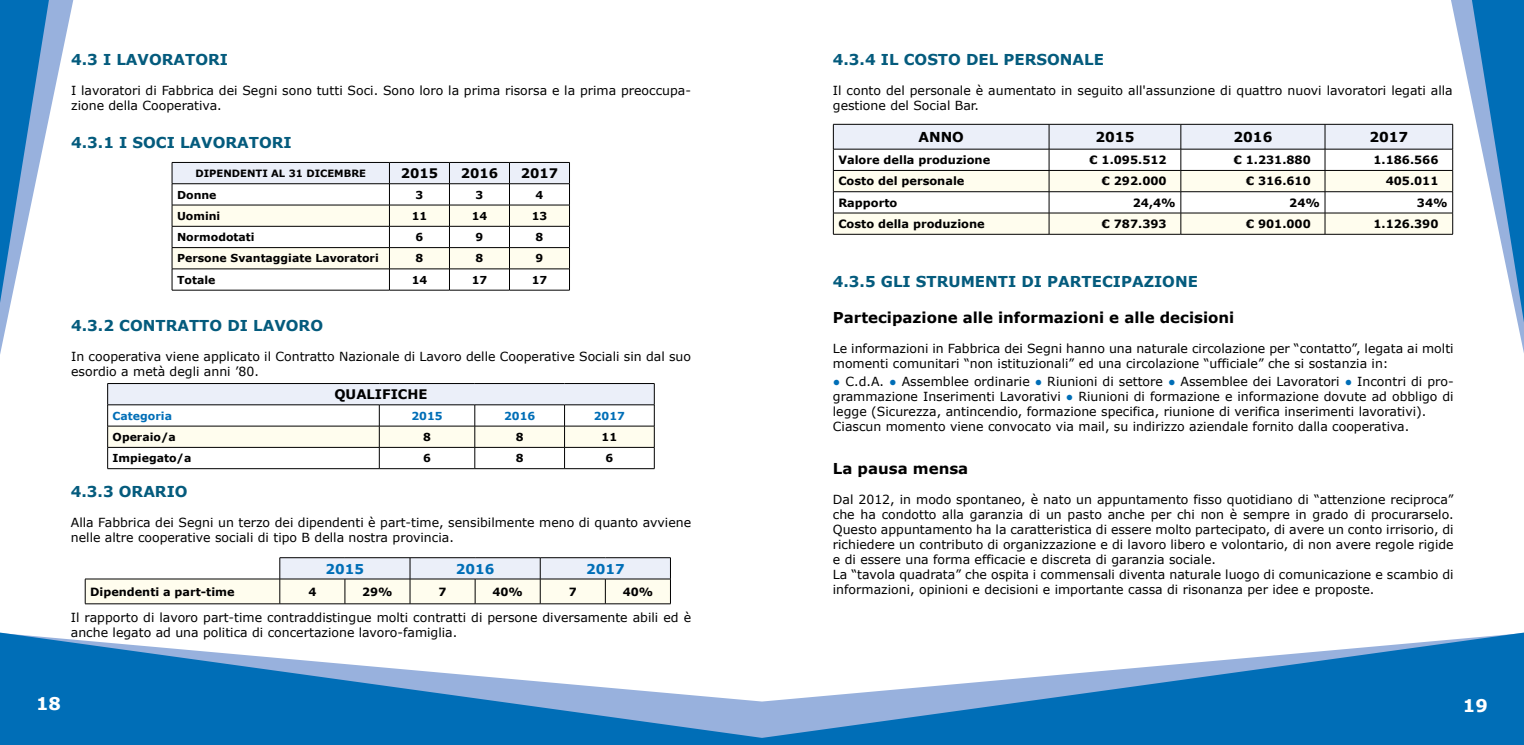
<style>
.page{position:relative;width:1524px;height:745px;background:#fff}
.page>*{position:absolute;margin:0;border:0;box-sizing:border-box;transform-origin:0 0}
.t1{font:700 17.5px "Verdana";color:#fff}
.t2{font:700 15px "Verdana";color:#045b7d}
.t3{font:700 15px "Verdana";color:#000}
.t4{font:700 13.62px "Verdana";color:#000}
.t5{font:700 13.5px "Verdana";color:#006eb7}
.t6{font:700 13.12px "Verdana";color:#000}
.t7{font:12.5px/15px "Verdana";color:#000}
.t8{font:700 11.38px "Verdana";color:#000}
.t9{font:700 11.25px "Verdana";color:#000}
.t10{font:700 11px "Verdana";color:#000}
.t11{font:700 11px "Verdana";color:#006eb7}
.t12{font:700 10px "Verdana";color:#000}
.s1{color:#006eb7}
</style>
<div class="page">
<svg style="left:87px;top:640px;width:675px;height:104px;fill:#006eb7"></svg>
<svg style="left:762px;top:640px;width:675px;height:104px;fill:#006eb7"></svg>
<svg style="left:60px;top:0;width:27px;height:744px"></svg>
<svg style="left:1437px;top:0;width:23px;height:744px"></svg>
<svg style="left:1460px;top:0;width:64px;height:744px"></svg>
<svg style="left:0;top:0;width:60px;height:744px"></svg>
<svg style="left:172px;top:162px;width:398px;height:128px"></svg>
<hr style="left:172px;top:290px;width:217px;height:1px;background:#000">
<hr style="left:389px;top:290px;width:60px;height:1px;background:#000">
<hr style="left:449px;top:290px;width:60px;height:1px;background:#000">
<hr style="left:509px;top:290px;width:61px;height:1px;background:#000">
<svg style="left:107px;top:383px;width:548px;height:85px"></svg>
<hr style="left:107px;top:468px;width:272px;height:1px;background:#000">
<hr style="left:379px;top:468px;width:96px;height:1px;background:#000">
<hr style="left:475px;top:468px;width:89px;height:1px;background:#000">
<hr style="left:564px;top:468px;width:90px;height:1px;background:#000">
<hr style="left:280px;top:603px;width:65px;height:1px;background:#000">
<hr style="left:345px;top:603px;width:65px;height:1px;background:#000">
<hr style="left:410px;top:603px;width:65px;height:1px;background:#000">
<hr style="left:475px;top:603px;width:65px;height:1px;background:#000">
<hr style="left:540px;top:603px;width:65px;height:1px;background:#000">
<hr style="left:605px;top:603px;width:65px;height:1px;background:#000">
<svg style="left:85px;top:557px;width:586px;height:46px"></svg>
<hr style="left:85px;top:603px;width:195px;height:1px;background:#000">
<svg style="left:833px;top:124px;width:620px;height:110px"></svg>
<hr style="left:833px;top:234px;width:216px;height:1px;background:#000">
<hr style="left:1049px;top:234px;width:132px;height:1px;background:#000">
<hr style="left:1181px;top:234px;width:144px;height:1px;background:#000">
<hr style="left:1325px;top:234px;width:128px;height:1px;background:#000">
<p class="t2" style="left:71px;top:49px;width:158px">4.3 I LAVORATORI</p>
<p class="t7" style="left:71px;top:82px;width:621px">I lavoratori di Fabbrica dei Segni sono tutti Soci. Sono loro la prima risorsa e la prima preoccupa&shy;zione della Cooperativa.</p>
<p class="t2" style="left:71px;top:132px;width:222px">4.3.1 I SOCI LAVORATORI</p>
<p class="t12" style="left:195px;top:166px;width:172px">DIPENDENTI AL 31 DICEMBRE</p>
<p class="t6" style="left:401px;top:164px;width:39px">2015</p>
<p class="t6" style="left:461px;top:164px;width:39px">2016</p>
<p class="t6" style="left:521px;top:164px;width:39px">2017</p>
<p class="t10" style="left:177px;top:187px;width:41px">Donne</p>
<p class="t10" style="left:415px;top:187px;width:9px">3</p>
<p class="t10" style="left:475px;top:187px;width:9px">3</p>
<p class="t10" style="left:535px;top:187px;width:9px">4</p>
<p class="t10" style="left:177px;top:208px;width:45px">Uomini</p>
<p class="t10" style="left:412px;top:208px;width:17px">11</p>
<p class="t10" style="left:472px;top:208px;width:17px">14</p>
<p class="t10" style="left:532px;top:208px;width:17px">13</p>
<p class="t10" style="left:177px;top:229px;width:79px">Normodotati</p>
<p class="t10" style="left:415px;top:229px;width:9px">6</p>
<p class="t10" style="left:475px;top:229px;width:9px">9</p>
<p class="t10" style="left:535px;top:229px;width:9px">8</p>
<p class="t10" style="left:177px;top:250px;width:203px">Persone Svantaggiate Lavoratori</p>
<p class="t10" style="left:415px;top:250px;width:9px">8</p>
<p class="t10" style="left:475px;top:250px;width:9px">8</p>
<p class="t10" style="left:535px;top:250px;width:9px">9</p>
<p class="t10" style="left:177px;top:272px;width:40px">Totale</p>
<p class="t10" style="left:412px;top:272px;width:17px">14</p>
<p class="t10" style="left:472px;top:272px;width:17px">17</p>
<p class="t10" style="left:532px;top:272px;width:17px">17</p>
<p class="t2" style="left:71px;top:315px;width:253px">4.3.2 CONTRATTO DI LAVORO</p>
<p class="t7" style="left:71px;top:348px;width:621px">In cooperativa viene applicato il Contratto Nazionale di Lavoro delle Cooperative Sociali sin dal suo esordio a metà degli anni ’80.</p>
<p class="t6" style="left:334px;top:385px;width:95px">QUALIFICHE</p>
<p class="t11" style="left:113px;top:407px;width:61px">Categoria</p>
<p class="t11" style="left:411px;top:407px;width:33px">2015</p>
<p class="t11" style="left:504px;top:407px;width:33px">2016</p>
<p class="t11" style="left:594px;top:407px;width:33px">2017</p>
<p class="t10" style="left:113px;top:429px;width:65px">Operaio/a</p>
<p class="t10" style="left:423px;top:429px;width:9px">8</p>
<p class="t10" style="left:516px;top:429px;width:9px">8</p>
<p class="t10" style="left:601px;top:429px;width:17px">11</p>
<p class="t10" style="left:113px;top:450px;width:80px">Impiegato/a</p>
<p class="t10" style="left:423px;top:450px;width:9px">6</p>
<p class="t10" style="left:516px;top:450px;width:9px">8</p>
<p class="t10" style="left:605px;top:450px;width:9px">6</p>
<p class="t2" style="left:71px;top:480px;width:118px">4.3.3 ORARIO</p>
<p class="t7" style="left:71px;top:514px;width:622px">Alla Fabbrica dei Segni un terzo dei dipendenti è part-time, sensibilmente meno di quanto avviene nelle altre cooperative sociali di tipo B della nostra provincia.</p>
<p class="t5" style="left:326px;top:558px;width:40px">2015</p>
<p class="t5" style="left:456px;top:558px;width:40px">2016</p>
<p class="t5" style="left:586px;top:558px;width:40px">2017</p>
<p class="t9" style="left:90px;top:583px;width:146px">Dipendenti a part-time</p>
<p class="t9" style="left:308px;top:583px;width:10px">4</p>
<p class="t9" style="left:362px;top:583px;width:32px">29%</p>
<p class="t9" style="left:438px;top:583px;width:10px">7</p>
<p class="t9" style="left:492px;top:583px;width:32px">40%</p>
<p class="t9" style="left:569px;top:583px;width:10px">7</p>
<p class="t9" style="left:623px;top:583px;width:32px">40%</p>
<p class="t7" style="left:71px;top:609px;width:622px">Il rapporto di lavoro part-time contraddistingue molti contratti di persone diversamente abili ed è anche legato ad una politica di concertazione lavoro-famiglia.</p>
<p class="t2" style="left:833px;top:49px;width:273px">4.3.4 IL COSTO DEL PERSONALE</p>
<p class="t7" style="left:833px;top:82px;width:621px">Il conto del personale è aumentato in seguito all'assunzione di quattro nuovi lavoratori legati alla gestione del Social Bar.</p>
<p class="t4" style="left:918px;top:127px;width:47px">ANNO</p>
<p class="t4" style="left:1095px;top:127px;width:40px">2015</p>
<p class="t4" style="left:1233px;top:127px;width:40px">2016</p>
<p class="t4" style="left:1369px;top:127px;width:40px">2017</p>
<p class="t8" style="left:838px;top:152px;width:153px">Valore della produzione</p>
<p class="t8" style="left:1089px;top:152px;width:79px">€ 1.095.512</p>
<p class="t8" style="left:1234px;top:152px;width:79px">€ 1.231.880</p>
<p class="t8" style="left:1373px;top:152px;width:66px">1.186.566</p>
<p class="t8" style="left:838px;top:173px;width:128px">Costo del personale</p>
<p class="t8" style="left:1102px;top:173px;width:66px">€ 292.000</p>
<p class="t8" style="left:1246px;top:173px;width:66px">€ 316.610</p>
<p class="t8" style="left:1385px;top:173px;width:54px">405.011</p>
<p class="t8" style="left:838px;top:194px;width:61px">Rapporto</p>
<p class="t8" style="left:1133px;top:194px;width:44px">24,4%</p>
<p class="t8" style="left:1289px;top:194px;width:32px">24%</p>
<p class="t8" style="left:1417px;top:194px;width:32px">34%</p>
<p class="t8" style="left:838px;top:216px;width:148px">Costo della produzione</p>
<p class="t8" style="left:1102px;top:216px;width:66px">€ 787.393</p>
<p class="t8" style="left:1246px;top:216px;width:66px">€ 901.000</p>
<p class="t8" style="left:1373px;top:216px;width:66px">1.126.390</p>
<p class="t2" style="left:833px;top:271px;width:367px">4.3.5 GLI STRUMENTI DI PARTECIPAZIONE</p>
<p class="t3" style="left:833px;top:307px;width:403px">Partecipazione alle informazioni e alle decisioni</p>
<p class="t7" style="left:833px;top:341px;width:622px">Le informazioni in Fabbrica dei Segni hanno una naturale circolazione per “contatto”, legata ai molti momenti comunitari “non istituzionali” ed una circolazione “ufficiale” che si sostanzia in:</p>
<p class="t7" style="left:833px;top:373px;width:622px"><span class="s1">●</span> C.d.A. <span class="s1">●</span> Assemblee ordinarie <span class="s1">●</span> Riunioni di settore <span class="s1">●</span> Assemblee dei Lavoratori <span class="s1">●</span> Incontri di pro&shy;grammazione Inserimenti Lavorativi <span class="s1">●</span> Riunioni di formazione e informazione dovute ad obbligo di legge (Sicurezza, antincendio, formazione specifica, riunione di verifica inserimenti lavorativi).<br>Ciascun momento viene convocato via mail, su indirizzo aziendale fornito dalla cooperativa.</p>
<p class="t3" style="left:833px;top:457px;width:137px">La pausa mensa</p>
<p class="t7" style="left:833px;top:491px;width:622px">Dal 2012, in modo spontaneo, è nato un appuntamento fisso quotidiano di “attenzione reciproca” che ha condotto alla garanzia di un pasto anche per chi non è sempre in grado di procurarselo.<br>Questo appuntamento ha la caratteristica di essere molto partecipato, di avere un conto irrisorio, di richiedere un contributo di organizzazione e di lavoro libero e volontario, di non avere regole rigide e di essere una forma efficacie e discreta di garanzia sociale.<br>La “tavola quadrata” che ospita i commensali diventa naturale luogo di comunicazione e scambio di informazioni, opinioni e decisioni e importante cassa di risonanza per idee e proposte.</p>
<h1 class="t1" style="left:36px;top:691px;width:26px">18</h1>
<h1 class="t1" style="left:1463px;top:692px;width:26px">19</h1>
</div>
